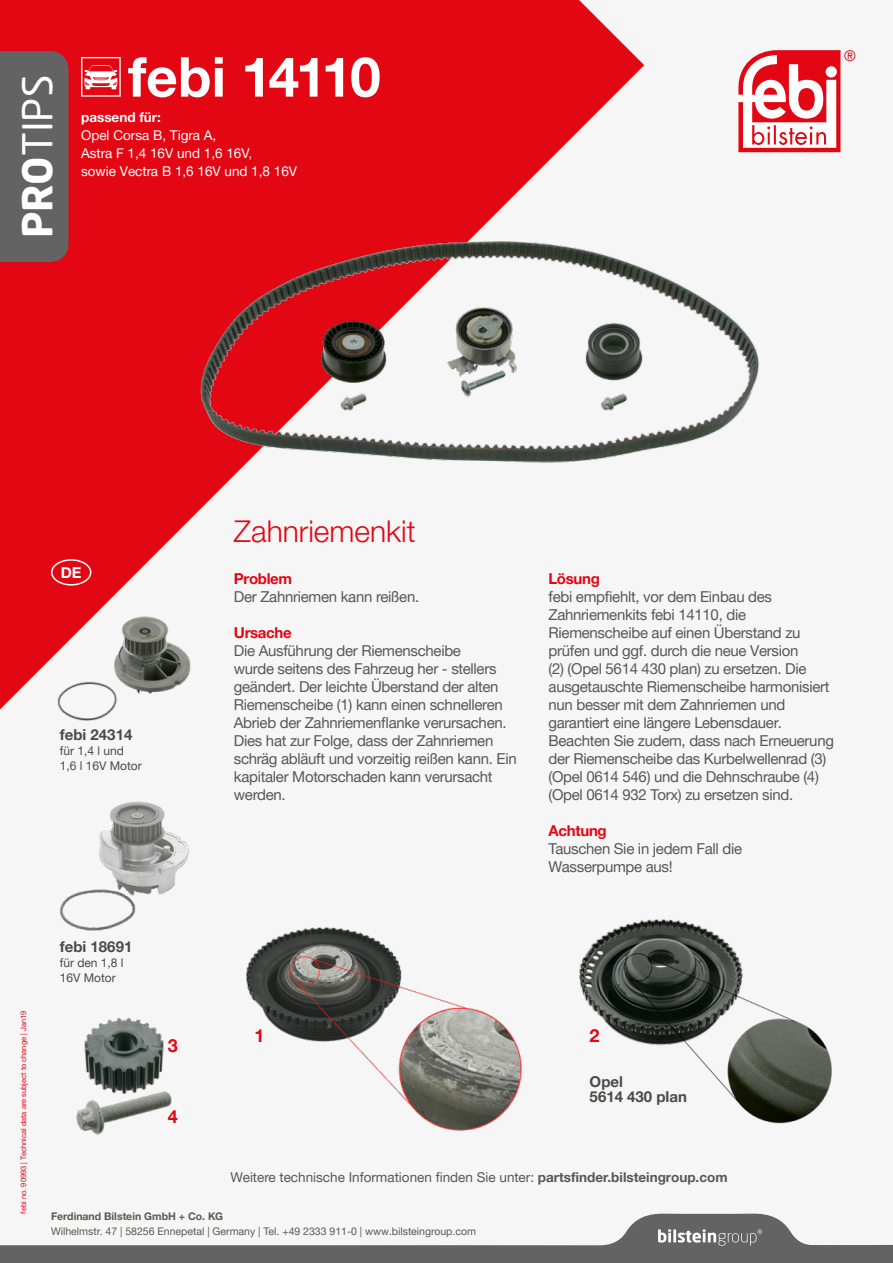
<style>
.page{position:relative;width:893px;height:1263px;background:#f6f6f6}
.page>*{position:absolute;margin:0;border:0;box-sizing:border-box;transform-origin:0 0}
.t1{font:700 55.2px "Helvetica Neue World 75";letter-spacing:-.04em;color:#fff}
.t2{font:40.65px "Neo Sans Pro";color:#fff}
.t3{font:30px "Helvetica Neue World 45 Lt";color:#e30613}
.t4{font:700 18px "Helvetica Neue World 75";color:#e30613}
.t5{font:15px/18px "Helvetica Neue World 55 Roman";letter-spacing:-.02em;color:#575756}
.t6{font:700 15px/15px "Helvetica Neue World 75";color:#4a4a49}
.t7{font:700 15px "Helvetica Neue World 75";letter-spacing:-.02em;color:#e30613}
.t8{font:700 15px "Helvetica Neue World 75";color:#fff}
.t9{font:13.5px "Helvetica Neue World 55 Roman";color:#575756}
.t10{font:13.5px/18px "Helvetica Neue World 55 Roman";color:#fff}
.t11{font:700 13.5px "Helvetica Neue World 75";color:#fff}
.t12{font:12px/15px "Helvetica Neue World 55 Roman";color:#4a4a49}
.t13{font:10.5px "Helvetica Neue World 55 Roman";color:#5d5654}
.t14{font:700 10.5px "Helvetica Neue World 75";color:#5d5654}
.t15{font:7.5px "Helvetica Neue World 55 Roman";color:#e30613}
.s1{font-weight:700}
.s2{font-family:"Helvetica Neue World 75";font-weight:700}
</style>
<div class="page">
<svg style="left:0;top:0;width:644px;height:710px;fill:#e30613"></svg>
<div style="left:0;top:51px;width:69px;height:211px;background:#646363"></div>
<svg style="left:738px;top:50px;width:117px;height:102px"></svg>
<svg style="left:0;top:1213px;width:893px;height:50px"></svg>
<img style="left:76px;top:1017px;width:96px;height:118px">
<img style="left:579px;top:919px;width:253px;height:205px">
<img style="left:246px;top:927px;width:276px;height:204px">
<div style="left:51px;top:559px;width:40px;height:26px;border:2px solid #fff;border-radius:50%"></div>
<svg style="left:81px;top:57px;width:40px;height:40px"></svg>
<img style="left:183px;top:217px;width:576px;height:269px">
<img style="left:53px;top:611px;width:143px;height:110px">
<img style="left:60px;top:801px;width:129px;height:130px">
<h2 class="t2" style="left:13px;top:238px;width:165px;rotate:-90deg"><span class="s1">PRO</span>TIPS</h2>
<h1 class="t1" style="left:128px;top:45px;width:254px">febi 14110</h1>
<p class="t11" style="left:81px;top:110px;width:81px">passend für:</p>
<p class="t10" style="left:81px;top:127px;width:217px">Opel Corsa B, Tigra A,<br>Astra F 1,4 16V und 1,6 16V,<br>sowie Vectra B 1,6 16V und 1,8 16V</p>
<p class="t8" style="left:61px;top:564px;width:22px">DE</p>
<p class="t6" style="left:60px;top:727px;width:74px">febi 24314</p>
<p class="t12" style="left:60px;top:743px;width:83px">für 1,4 l und<br>1,6 l 16V Motor</p>
<p class="t6" style="left:60px;top:939px;width:74px">febi 18691</p>
<p class="t12" style="left:60px;top:955px;width:65px">für den 1,8 l<br>16V Motor</p>
<h3 class="t3" style="left:234px;top:514px;width:183px">Zahnriemenkit</h3>
<p class="t7" style="left:234px;top:570px;width:60px">Problem</p>
<p class="t5" style="left:234px;top:588px;width:187px">Der Zahnriemen kann reißen.</p>
<p class="t7" style="left:234px;top:624px;width:59px">Ursache</p>
<p class="t5" style="left:234px;top:642px;width:284px">Die Ausführung der Riemenscheibe<br>wurde seitens des Fahrzeug her - stellers geändert. Der leichte Überstand der alten Riemenscheibe (1) kann einen schnelleren Abrieb der Zahnriemenflanke verursachen.<br>Dies hat zur Folge, dass der Zahnriemen schräg abläuft und vorzeitig reißen kann. Ein kapitaler Motorschaden kann verursacht werden.</p>
<p class="t7" style="left:549px;top:570px;width:53px">Lösung</p>
<p class="t5" style="left:549px;top:588px;width:287px">febi empfiehlt, vor dem Einbau des Zahnriemenkits febi 14110, die Riemenscheibe auf einen Überstand zu prüfen und ggf. durch die neue Version<br>(2) (Opel 5614 430 plan) zu ersetzen. Die ausgetauschte Riemenscheibe harmonisiert nun besser mit dem Zahnriemen und garantiert eine längere Lebensdauer.<br>Beachten Sie zudem, dass nach Erneuerung der Riemenscheibe das Kurbelwellenrad (3) (Opel 0614 546) und die Dehnschraube (4) (Opel 0614 932 Torx) zu ersetzen sind.</p>
<p class="t7" style="left:549px;top:822px;width:60px">Achtung</p>
<p class="t5" style="left:549px;top:840px;width:195px">Tauschen Sie in jedem Fall die<br>Wasserpumpe aus!</p>
<p class="t15" style="left:19px;top:1213px;width:204px;rotate:-90deg">febi no. 90993 | Technical data are subject to change | Jan19</p>
<p class="t4" style="left:168px;top:1035px;width:12px">3</p>
<p class="t4" style="left:168px;top:1106px;width:12px">4</p>
<p class="t4" style="left:254px;top:1025px;width:12px">1</p>
<p class="t4" style="left:590px;top:1025px;width:12px">2</p>
<p class="t6" style="left:590px;top:1075px;width:99px">Opel<br>5614 430 plan</p>
<p class="t9" style="left:231px;top:1169px;width:498px">Weitere technische Informationen finden Sie unter: <span class="s2">partsfinder.bilsteingroup.com</span></p>
<p class="t14" style="left:51px;top:1210px;width:174px">Ferdinand Bilstein GmbH + Co. KG</p>
<p class="t13" style="left:51px;top:1225px;width:426px">Wilhelmstr. 47 | 58256 Ennepetal | Germany | Tel. +49 2333 911-0 | www.bilsteingroup.com</p>
</div>
